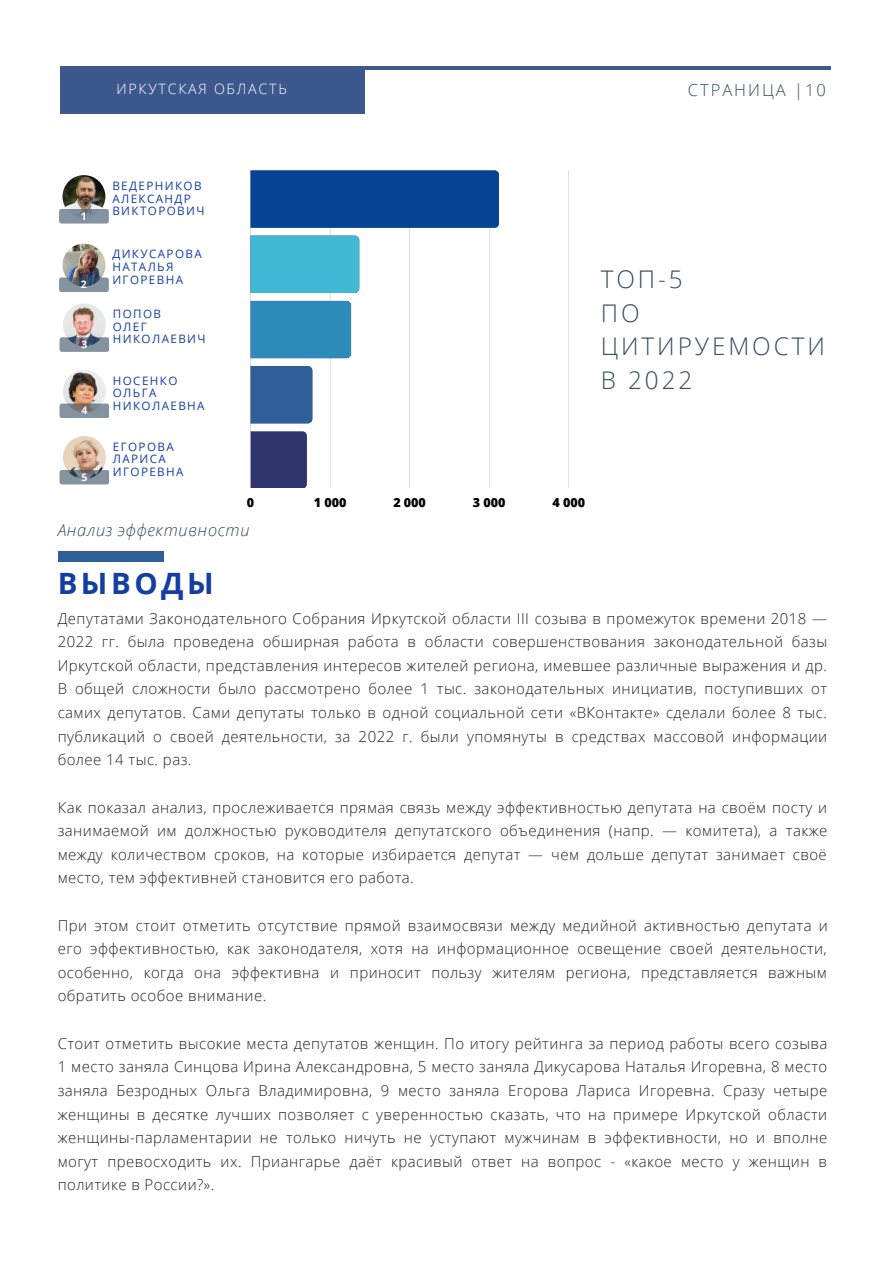
<style>
.page{position:relative;width:893px;height:1264px;background:#fff}
.page>*{position:absolute;margin:0;border:0;box-sizing:border-box;transform-origin:0 0}
.t1{font:700 29.4px "Open Sans";letter-spacing:.12em;color:#143ea2}
.t2{font:300 24.3px/33.8px "Open Sans";letter-spacing:.12em;color:#364d62}
.t3{font:italic 300 16.5px "Open Sans";letter-spacing:.04em;color:#364d62}
.t4{font:300 16.5px "Open Sans";letter-spacing:.12em;color:#364d62}
.t5{font:300 15px/23.5px "Open Sans";letter-spacing:.03em;color:#222;text-align:justify}
.t6{font:300 14.25px "Open Sans";letter-spacing:.12em;color:#fff}
.t7{font:800 12.6px "Open Sans";color:#000}
.t8{font:11.7px/12.6px "Open Sans";letter-spacing:.12em;color:#143ea2}
.t9{font:700 10.35px "Open Sans";color:#fff}
</style>
<div class="page">
<div style="left:58px;top:551px;width:105px;height:10px;background:#2f5f98"></div>
<svg style="left:250px;top:170px;width:319px;height:318px"></svg>
<svg style="left:302px;top:431px;width:5px;height:57px"></svg>
<svg style="left:307px;top:366px;width:5px;height:57px"></svg>
<svg style="left:346px;top:301px;width:5px;height:57px"></svg>
<svg style="left:354px;top:236px;width:5px;height:57px"></svg>
<svg style="left:494px;top:170px;width:5px;height:58px"></svg>
<img style="left:62px;top:175px;width:43px;height:43px;border-radius:50%">
<svg style="left:59px;top:209px;width:50px;height:14px"></svg>
<img style="left:63px;top:303px;width:43px;height:43px;border-radius:50%">
<svg style="left:59px;top:337px;width:50px;height:15px"></svg>
<img style="left:63px;top:370px;width:43px;height:42px;border-radius:50%">
<svg style="left:59px;top:403px;width:50px;height:15px"></svg>
<img style="left:63px;top:436px;width:43px;height:43px;border-radius:50%">
<svg style="left:59px;top:470px;width:50px;height:14px"></svg>
<hr style="left:60px;top:66px;width:770px;height:4px;background:#3d588c">
<div style="left:60px;top:66px;width:305px;height:47px;background:#3d588c"></div>
<img style="left:62px;top:244px;width:43px;height:42px;border-radius:50%">
<svg style="left:59px;top:277px;width:50px;height:15px"></svg>
<p class="t6" style="left:116px;top:79px;width:172px">ИРКУТСКАЯ ОБЛАСТЬ</p>
<p class="t4" style="left:687px;top:79px;width:139px">СТРАНИЦА |10</p>
<p class="t9" style="left:81px;top:208px;width:7px">1</p>
<p class="t9" style="left:81px;top:277px;width:7px">2</p>
<p class="t9" style="left:81px;top:337px;width:7px">3</p>
<p class="t9" style="left:81px;top:403px;width:7px">4</p>
<p class="t9" style="left:81px;top:469px;width:7px">5</p>
<p class="t8" style="left:112px;top:179px;width:94px">ВЕДЕРНИКОВ<br>АЛЕКСАНДР<br>ВИКТОРОВИЧ</p>
<p class="t8" style="left:112px;top:247px;width:91px">ДИКУСАРОВА<br>НАТАЛЬЯ<br>ИГОРЕВНА</p>
<p class="t8" style="left:113px;top:307px;width:94px">ПОПОВ<br>ОЛЕГ<br>НИКОЛАЕВИЧ</p>
<p class="t8" style="left:113px;top:374px;width:93px">НОСЕНКО<br>ОЛЬГА<br>НИКОЛАЕВНА</p>
<p class="t8" style="left:113px;top:440px;width:72px">ЕГОРОВА<br>ЛАРИСА<br>ИГОРЕВНА</p>
<h2 class="t2" style="left:600px;top:261px;width:226px">ТОП-5<br>ПО<br>ЦИТИРУЕМОСТИ<br>В 2022</h2>
<p class="t7" style="left:247px;top:493px;width:9px">0</p>
<p class="t7" style="left:314px;top:493px;width:34px">1 000</p>
<p class="t7" style="left:393px;top:493px;width:34px">2 000</p>
<p class="t7" style="left:473px;top:493px;width:34px">3 000</p>
<p class="t7" style="left:552px;top:493px;width:34px">4 000</p>
<p class="t3" style="left:58px;top:518px;width:193px">Анализ эффективности</p>
<h1 class="t1" style="left:58px;top:562px;width:158px">ВЫВОДЫ</h1>
<p class="t5" style="left:58px;top:606px;width:771px">Депутатами Законодательного Собрания Иркутской области III созыва в промежуток времени 2018 — 2022 гг. была проведена обширная работа в области совершенствования законодательной базы Иркутской области, представления интересов жителей региона, имевшее различные выражения и др.<br>В общей сложности было рассмотрено более 1 тыс. законодательных инициатив, поступивших от самих депутатов. Сами депутаты только в одной социальной сети «ВКонтакте» сделали более 8 тыс. публикаций о своей деятельности, за 2022 г. были упомянуты в средствах массовой информации более 14 тыс. раз.</p>
<p class="t5" style="left:58px;top:795px;width:771px">Как показал анализ, прослеживается прямая связь между эффективностью депутата на своём посту и занимаемой им должностью руководителя депутатского объединения (напр. — комитета), а также между количеством сроков, на которые избирается депутат — чем дольше депутат занимает своё место, тем эффективней становится его работа.</p>
<p class="t5" style="left:58px;top:913px;width:771px">При этом стоит отметить отсутствие прямой взаимосвязи между медийной активностью депутата и его эффективностью, как законодателя, хотя на информационное освещение своей деятельности, особенно, когда она эффективна и приносит пользу жителям региона, представляется важным обратить особое внимание.</p>
<p class="t5" style="left:58px;top:1031px;width:771px">Стоит отметить высокие места депутатов женщин. По итогу рейтинга за период работы всего созыва 1 место заняла Синцова Ирина Александровна, 5 место заняла Дикусарова Наталья Игоревна, 8 место заняла Безродных Ольга Владимировна, 9 место заняла Егорова Лариса Игоревна. Сразу четыре женщины в десятке лучших позволяет с уверенностью сказать, что на примере Иркутской области женщины-парламентарии не только ничуть не уступают мужчинам в эффективности, но и вполне могут превосходить их. Приангарье даёт красивый ответ на вопрос - «какое место у женщин в политике в России?».</p>
</div>
